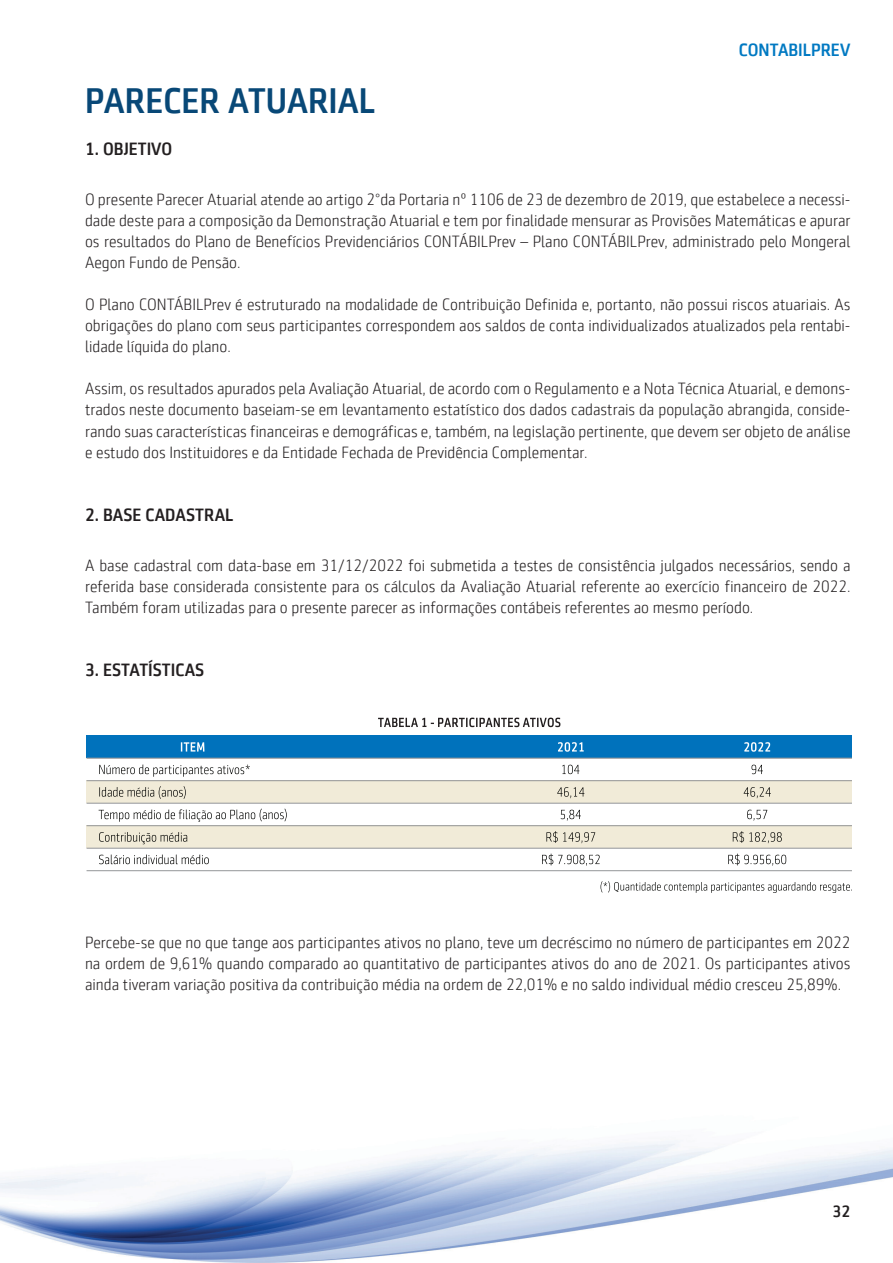
<style>
.page{position:relative;width:893px;height:1263px;background:#fff}
.page>*{position:absolute;margin:0;border:0;box-sizing:border-box;transform-origin:0 0}
.Titulo_1{font:500 36px "Sentico Sans DT Cond";color:#084877;scale:1.1 1}
.Topico_de_Paragrafo{font:500 18px "Sentico Sans DT Cond";color:#231f20;scale:1.1 1}
.Topico_de_Parafrafo{font:500 18px "Sentico Sans DT Cond";color:#231f20;scale:1.1 1}
.t1{font:500 18px "Sentico Sans DT Cond";color:#0079c2;scale:1.1 1}
.t2{font:300 16.5px/21px "Sentico Sans DT Cond";color:#231f20;text-align:justify;scale:1.1 1}
.t3{font:500 16.5px "Sentico Sans DT Cond";color:#231f20;scale:1.1 1}
</style>
<div class="page">
<img style="left:0;top:735px;width:893px;height:528px">
<div style="left:87px;top:714px;width:765px;height:183px;background:#fff"></div>
<svg style="left:378px;top:718px;width:182px;height:9px"></svg>
<svg style="left:600px;top:881px;width:252px;height:12px"></svg>
<div style="left:87px;top:736px;width:765px;height:22px;background:#0072bc"></div>
<div style="left:87px;top:781px;width:765px;height:22px;background:#f1ebd8"></div>
<div style="left:87px;top:826px;width:765px;height:22px;background:#f1ebd8"></div>
<hr style="left:87px;top:758px;width:765px;height:1px;background:#939598">
<svg style="left:181px;top:742px;width:23px;height:9px"></svg>
<svg style="left:558px;top:742px;width:26px;height:10px"></svg>
<svg style="left:744px;top:742px;width:26px;height:10px"></svg>
<hr style="left:87px;top:780px;width:765px;height:1px;background:#939598">
<hr style="left:87px;top:803px;width:765px;height:1px;background:#939598">
<hr style="left:87px;top:825px;width:765px;height:1px;background:#939598">
<hr style="left:87px;top:848px;width:765px;height:1px;background:#939598">
<hr style="left:87px;top:870px;width:765px;height:1px;background:#939598">
<svg style="left:562px;top:765px;width:17px;height:9px"></svg>
<svg style="left:751px;top:765px;width:12px;height:9px"></svg>
<svg style="left:557px;top:787px;width:27px;height:11px"></svg>
<svg style="left:744px;top:787px;width:27px;height:11px"></svg>
<svg style="left:561px;top:810px;width:20px;height:11px"></svg>
<svg style="left:747px;top:810px;width:20px;height:11px"></svg>
<svg style="left:546px;top:831px;width:49px;height:12px"></svg>
<svg style="left:733px;top:831px;width:49px;height:12px"></svg>
<svg style="left:542px;top:854px;width:58px;height:12px"></svg>
<svg style="left:728px;top:854px;width:58px;height:12px"></svg>
<svg style="left:99px;top:764px;width:151px;height:13px"></svg>
<svg style="left:99px;top:786px;width:87px;height:13px"></svg>
<svg style="left:99px;top:832px;width:88px;height:12px"></svg>
<svg style="left:99px;top:808px;width:188px;height:14px"></svg>
<svg style="left:99px;top:854px;width:110px;height:10px"></svg>
<p class="t1" style="left:739px;top:40px;width:103px">CONTABILPREV</p>
<p class="Titulo_1" style="left:85px;top:81px;width:265px">PARECER ATUARIAL</p>
<p class="Topico_de_Paragrafo" style="left:85px;top:139px;width:81px">1. OBJETIVO</p>
<p class="t2" style="left:85px;top:189px;width:697px">O presente Parecer Atuarial atende ao artigo 2°da Portaria nº 1106 de 23 de dezembro de 2019, que estabelece a necessi&shy;dade deste para a composição da Demonstração Atuarial e tem por finalidade mensurar as Provisões Matemáticas e apurar os resultados do Plano de Benefícios Previdenciários CONTÁBILPrev – Plano CONTÁBILPrev, administrado pelo Mongeral Aegon Fundo de Pensão.</p>
<p class="t2" style="left:85px;top:294px;width:697px">O Plano CONTÁBILPrev é estruturado na modalidade de Contribuição Definida e, portanto, não possui riscos atuariais. As obrigações do plano com seus participantes correspondem aos saldos de conta individualizados atualizados pela rentabi&shy;lidade líquida do plano.</p>
<p class="t2" style="left:85px;top:378px;width:697px">Assim, os resultados apurados pela Avaliação Atuarial, de acordo com o Regulamento e a Nota Técnica Atuarial, e demons&shy;trados neste documento baseiam-se em levantamento estatístico dos dados cadastrais da população abrangida, conside&shy;rando suas características financeiras e demográficas e, também, na legislação pertinente, que devem ser objeto de análise e estudo dos Instituidores e da Entidade Fechada de Previdência Complementar.</p>
<p class="Topico_de_Paragrafo" style="left:85px;top:504px;width:136px">2. BASE CADASTRAL</p>
<p class="t2" style="left:85px;top:555px;width:697px">A base cadastral com data-base em 31/12/2022 foi submetida a testes de consistência julgados necessários, sendo a referida base considerada consistente para os cálculos da Avaliação Atuarial referente ao exercício financeiro de 2022.<br>Também foram utilizadas para o presente parecer as informações contábeis referentes ao mesmo período.</p>
<p class="Topico_de_Parafrafo" style="left:85px;top:660px;width:110px">3. ESTATÍSTICAS</p>
<p class="t2" style="left:85px;top:932px;width:697px">Percebe-se que no que tange aos participantes ativos no plano, teve um decréscimo no número de participantes em 2022 na ordem de 9,61% quando comparado ao quantitativo de participantes ativos do ano de 2021. Os participantes ativos ainda tiveram variação positiva da contribuição média na ordem de 22,01% e no saldo individual médio cresceu 25,89%.</p>
<p class="t3" style="left:832px;top:1202px;width:18px">32</p>
</div>
